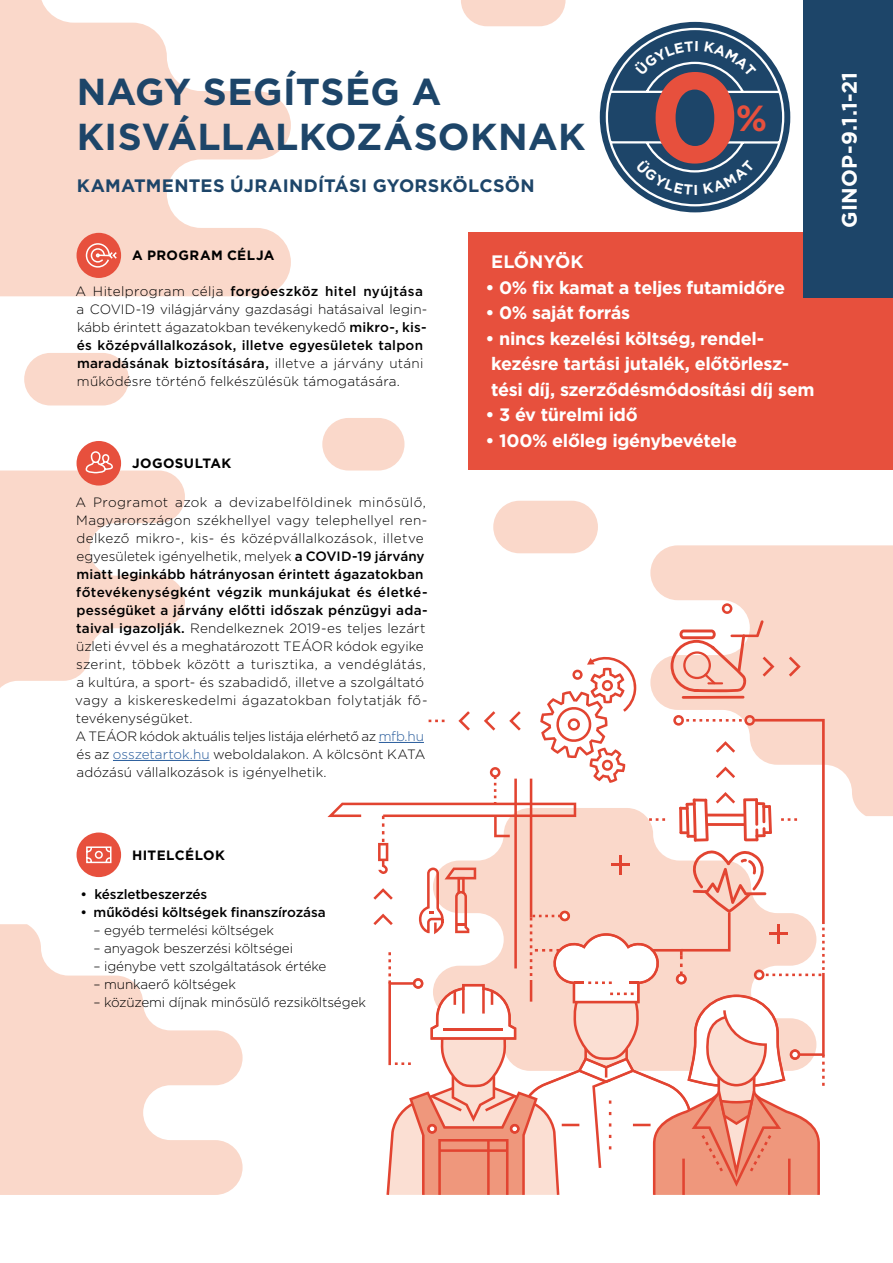
<style>
.page{position:relative;width:893px;height:1263px;background:#fff}
.page>*{position:absolute;margin:0;border:0;box-sizing:border-box;transform-origin:0 0}
.t1{font:700 126.45px "Gotham";color:#e7503d}
.t2{font:700 37.5px/45px "Gotham";letter-spacing:.01em;color:#1d4569}
.t3{font:700 36.45px "Gotham";color:#e7503d}
.t4{font:700 21px "Gotham";letter-spacing:.02em;color:#fff}
.t5{font:700 18px/25.5px "Gotham";letter-spacing:-.02em;color:#fff}
.t6{font:700 18px "Gotham";letter-spacing:.015em;color:#1d4569}
.t7{font:300 13.5px/18px "Gotham";letter-spacing:.005em;color:#000}
.t8{font:300 13.5px "Gotham";letter-spacing:-.015em;color:#000}
.t9{font:500 13.5px "Gotham";letter-spacing:-.01em;color:#000}
.t10{font:700 13.5px "Gotham";letter-spacing:.03em;color:#000}
.s1{font-weight:500}
.s2{color:#275b9b}
</style>
<div class="page">
<svg style="left:0;top:0;width:291px;height:296px;fill:#fad8ca"></svg>
<svg style="left:650px;top:545px;width:243px;height:271px;background:#fadccf"></svg>
<svg style="left:0;top:924px;width:243px;height:271px;fill:#fad8ca"></svg>
<div style="left:322px;top:418px;width:82px;height:52px;background:#fad8ca;border-radius:26px"></div>
<svg style="left:0;top:470px;width:185px;height:218px;fill:#fad8ca"></svg>
<svg style="left:461px;top:0;width:105px;height:26px;background:#fadccf"></svg>
<div style="left:24px;top:353px;width:105px;height:52px;background:#fad8ca;border-radius:26px"></div>
<div style="left:493px;top:501px;width:105px;height:52px;background:#fad8ca;border-radius:26px"></div>
<div style="left:468px;top:233px;width:425px;height:237px;background:#e7503d"></div>
<div style="left:77px;top:233px;width:44px;height:45px;background:#e7503d;border-radius:50%"></div>
<svg style="left:85px;top:242px;width:33px;height:26px"></svg>
<hr style="left:113px;top:760px;width:97px;height:1px;background:#275b9b">
<div style="left:77px;top:441px;width:44px;height:44px;background:#e7503d;border-radius:50%"></div>
<svg style="left:85px;top:451px;width:28px;height:23px"></svg>
<div style="left:77px;top:832px;width:44px;height:45px;background:#e7503d;border-radius:50%"></div>
<svg style="left:86px;top:846px;width:26px;height:18px"></svg>
<div style="left:804px;top:0;width:89px;height:298px;background:#1d4569"></div>
<div style="left:600px;top:22px;width:190px;height:190px;background:#1d4569;border-radius:50%"></div>
<svg style="left:722px;top:603px;width:10px;height:11px"></svg>
<svg style="left:327px;top:802px;width:46px;height:15px"></svg>
<svg style="left:373px;top:620px;width:453px;height:575px"></svg>
<svg style="left:605px;top:27px;width:180px;height:181px"></svg>
<h2 class="t2" style="left:77px;top:68px;width:510px">NAGY SEGÍTSÉG A<br>KISVÁLLALKOZÁSOKNAK</h2>
<h1 class="t1" style="left:649px;top:43px;width:94px">0</h1>
<h3 class="t3" style="left:736px;top:96px;width:33px">%</h3>
<h3 class="t6" style="left:77px;top:175px;width:460px">KAMATMENTES ÚJRAINDÍTÁSI GYORSKÖLCSÖN</h3>
<p class="t10" style="left:132px;top:247px;width:144px">A PROGRAM CÉLJA</p>
<p class="t7" style="left:75px;top:282px;width:354px">A Hitelprogram célja <span class="s1">forgóeszköz hitel nyújtása </span>a COVID-19 világjárvány gazdasági hatásaival legin&shy;kább érintett ágazatokban tevékenykedő <span class="s1">mikro-, kis&shy;és középvállalkozások, illetve egyesületek talpon maradásának biztosítására,</span> illetve a járvány utáni működésre történő felkészülésük támogatására.</p>
<p class="t10" style="left:132px;top:455px;width:101px">JOGOSULTAK</p>
<p class="t7" style="left:75px;top:493px;width:354px">A Programot azok a devizabelföldinek minősülő, Magyarországon székhellyel vagy telephellyel ren&shy;delkező mikro-, kis- és középvállalkozások, illetve egyesületek igényelhetik, melyek <span class="s1">a COVID-19 járvány miatt leginkább hátrányosan érintett ágazatokban főtevékenységként végzik munkájukat és életké&shy;pességüket a járvány előtti időszak pénzügyi ada&shy;taival igazolják.</span> Rendelkeznek 2019-es teljes lezárt üzleti évvel és a meghatározott TEÁOR kódok egyike szerint, többek között a turisztika, a vendéglátás, a kultúra, a sport- és szabadidő, illetve a szolgáltató vagy a kiskereskedelmi ágazatokban folytatják fő&shy;tevékenységüket.<br>A TEÁOR kódok aktuális teljes listája elérhető az <span class="s2">mfb.hu </span>és az <span class="s2">osszetartok.hu</span> weboldalakon. A kölcsönt KATA adózású vállalkozások is igényelhetik.</p>
<p class="t10" style="left:132px;top:847px;width:94px">HITELCÉLOK</p>
<p class="t9" style="left:80px;top:885px;width:128px">• készletbeszerzés</p>
<p class="t9" style="left:80px;top:903px;width:247px">• működési költségek finanszírozása</p>
<p class="t7" style="left:94px;top:920px;width:182px">– egyéb termelési költségek</p>
<p class="t7" style="left:94px;top:938px;width:201px">– anyagok beszerzési költségei</p>
<p class="t8" style="left:94px;top:957px;width:234px">– igénybe vett szolgáltatások értéke</p>
<p class="t7" style="left:94px;top:974px;width:144px">– munkaerő költségek</p>
<p class="t8" style="left:94px;top:993px;width:274px">– közüzemi díjnak minősülő rezsiköltségek</p>
<h3 class="t5" style="left:491px;top:249px;width:94px">ELŐNYÖK</h3>
<h3 class="t5" style="left:485px;top:274px;width:301px">• 0% fix kamat a teljes futamidőre</h3>
<h3 class="t5" style="left:485px;top:300px;width:146px">• 0% saját forrás</h3>
<h3 class="t5" style="left:491px;top:325px;width:325px;text-indent:-6px">• nincs kezelési költség, rendel&shy;kezésre tartási jutalék, előtörlesz&shy;tési díj, szerződésmódosítási díj sem</h3>
<h3 class="t5" style="left:485px;top:402px;width:154px">• 3 év türelmi idő</h3>
<h3 class="t5" style="left:485px;top:427px;width:253px">• 100% előleg igénybevétele</h3>
<h3 class="t4" style="left:837px;top:228px;width:158px;rotate:-90deg">GINOP-9.1.1-21</h3>
</div>
